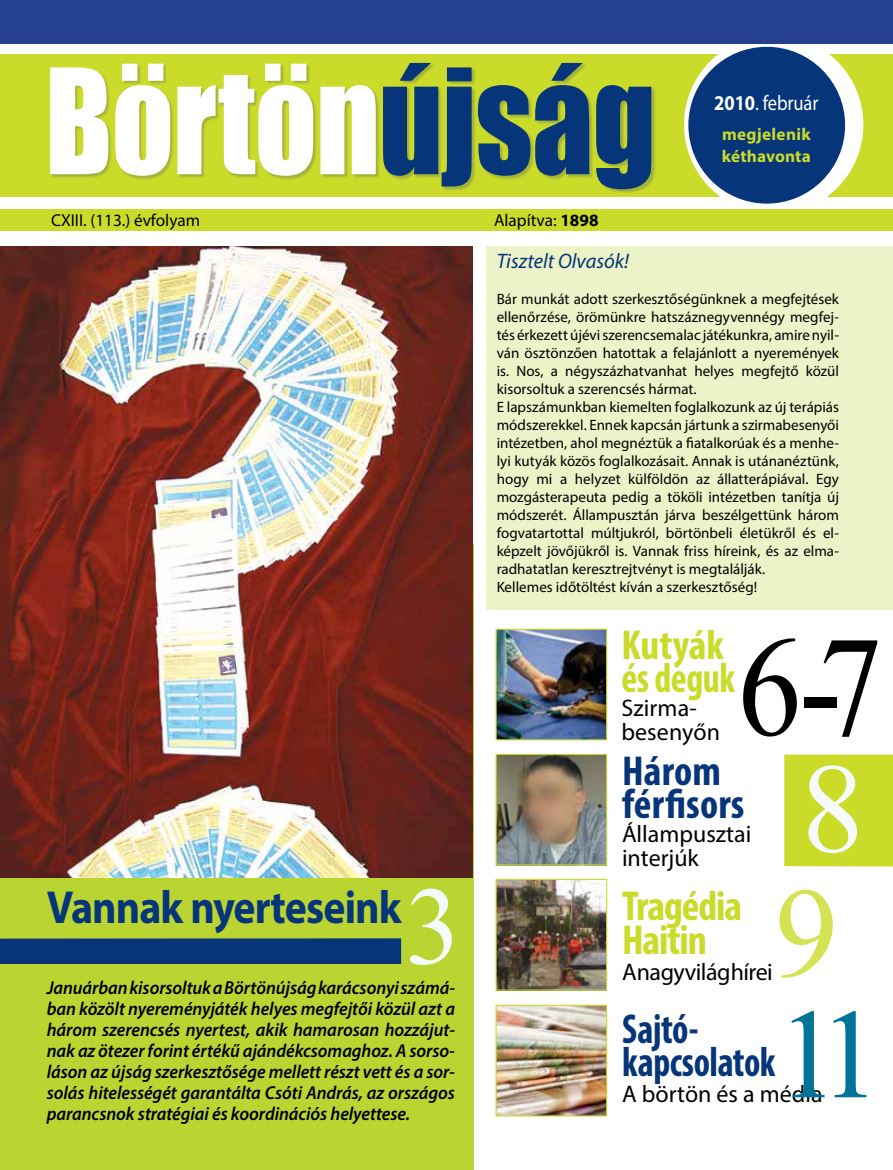
<style>
.page{position:relative;width:893px;height:1170px;background:#fff}
.page>*{position:absolute;margin:0;border:0;box-sizing:border-box;transform-origin:0 0}
.t1{font:142.5px "Times New Roman";color:#000;scale:.9 1}
.t2{font:135px "Impact";letter-spacing:-.005em;color:#fff;scale:.9 1}
.t3{font:127.5px "Times New Roman";color:#007497}
.t4{font:127.5px "Times New Roman";color:#f5fbfd}
.t5{font:127.5px "Times New Roman";color:#cadb2a}
.t6{font:111px "Times New Roman";color:#f5fbfd}
.t7{font:700 46.5px "Myriad Pro";letter-spacing:-.025em;color:#06357a;scale:.9 1}
.t8{font:700 condensed 42px/34.5px "Myriad Pro";letter-spacing:-.025em;color:#cadb2a}
.t9{font:700 condensed 42px/33px "Myriad Pro";letter-spacing:-.005em;color:#06357a;scale:.9 1}
.t10{font:700 condensed 42px/33px "Myriad Pro";letter-spacing:-.005em;color:#06357a}
.t11{font:24px/24px "Myriad Pro";color:#000}
.t12{font:24px "Myriad Pro";letter-spacing:-.02em;color:#000}
.t13{font:21.15px "Myriad Pro";letter-spacing:-.005em;color:#fff;scale:.88 1}
.t14{font:italic 21px "Myriad Pro";color:#06357a}
.t15{font:italic 600 18.75px/21px "Myriad Pro";letter-spacing:-.005em;color:#000;text-align:justify;scale:.96 1}
.t16{font:17.25px "Myriad Pro";color:#000}
.t17{font:700 17.25px "Myriad Pro";letter-spacing:.015em;color:#cadb2a}
.t18{font:15px/18px "Myriad Pro";color:#000}
.s1{color:#06357a}
.s2{font-weight:700}
</style>
<div class="page">
<div style="left:0;top:544px;width:474px;height:625px;background:#bad532"></div>
<div style="left:0;top:54px;width:893px;height:149px;background:#cadb2a"></div>
<div style="left:0;top:197px;width:893px;height:47px;background:#fff"></div>
<div style="left:0;top:938px;width:401px;height:25px;background:#06357a"></div>
<div style="left:684px;top:35px;width:179px;height:179px;background:#fff;border-radius:50%"></div>
<div style="left:784px;top:754px;width:109px;height:112px;background:#cadb2a"></div>
<div style="left:0;top:0;width:893px;height:43px;background:#25408f"></div>
<div style="left:688px;top:47px;width:157px;height:156px;background:#06357a;border-radius:50%"></div>
<div style="left:51px;top:63px;width:605px;height:131px;background:#667653;opacity:.4"></div>
<div style="left:0;top:209px;width:893px;height:22px;background:#cadb2a"></div>
<img style="left:0;top:247px;width:473px;height:630px">
<img style="left:498px;top:630px;width:107px;height:108px">
<div style="left:496px;top:628px;width:111px;height:112px;border:1px solid #cadb2a"></div>
<img style="left:498px;top:755px;width:107px;height:108px">
<div style="left:496px;top:753px;width:111px;height:112px;border:1px solid #cadb2a"></div>
<img style="left:498px;top:880px;width:107px;height:108px">
<div style="left:496px;top:878px;width:111px;height:112px;border:1px solid #cadb2a"></div>
<img style="left:498px;top:1006px;width:107px;height:108px">
<div style="left:496px;top:1004px;width:111px;height:112px;border:1px solid #cadb2a"></div>
<div style="left:486px;top:247px;width:407px;height:362px;background:#ecf3c8"></div>
<h2 class="t2" style="left:45px;top:16px;width:680px">Börtön<span class="s1">újság</span></h2>
<p class="t16" style="left:51px;top:210px;width:151px">CXIII. (113.) évfolyam</p>
<p class="t16" style="left:494px;top:210px;width:106px">Alapítva: <span class="s2">1898</span></p>
<h3 class="t13" style="left:714px;top:90px;width:120px"><span class="s2">2010</span>. február</h3>
<p class="t17" style="left:722px;top:123px;width:90px">megjelenik</p>
<p class="t17" style="left:722px;top:144px;width:90px">kéthavonta</p>
<h3 class="t14" style="left:497px;top:248px;width:134px">Tisztelt Olvasók!</h3>
<p class="t18" style="left:497px;top:290px;width:344px">Bár munkát adott szerkesztőségünknek a megfejtések ellenőrzése, örömünkre hatszáznegyvennégy megfej&shy;tés érkezett újévi szerencsemalac játékunkra, amire nyil&shy;ván ösztönzően hatottak a felajánlott a nyeremények is. Nos, a négyszázhatvanhat helyes megfejtő közül kisorsoltuk a szerencsés hármat.<br>E lapszámunkban kiemelten foglalkozunk az új terápiás módszerekkel. Ennek kapcsán jártunk a szirmabesenyői intézetben, ahol megnéztük a fiatalkorúak és a menhe&shy;lyi kutyák közös foglalkozásait. Annak is utánanéztünk, hogy mi a helyzet külföldön az állatterápiával. Egy mozgásterapeuta pedig a tököli intézetben tanítja új módszerét. Állampusztán járva beszélgettünk három fogvatartottal múltjukról, börtönbeli életükről és el&shy;képzelt jövőjükről is. Vannak friss híreink, és az elma&shy;radhatatlan keresztrejtvényt is megtalálják.<br>Kellemes időtöltést kíván a szerkesztőség!</p>
<h3 class="t7" style="left:47px;top:877px;width:396px">Vannak nyerteseink</h3>
<h3 class="t6" style="left:405px;top:851px;width:57px">3</h3>
<p class="t15" style="left:47px;top:976px;width:427px">Januárban kisorsoltuk a Börtönújság karácsonyi számá&shy;ban közölt nyereményjáték helyes megfejtői közül azt a három szerencsés nyertest, akik hamarosan hozzájut&shy;nak az ötezer forint értékű ajándékcsomaghoz. A sorso&shy;láson az újság szerkesztősége mellett részt vett és a sor&shy;solás hitelességét garantálta Csóti András, az országos parancsnok stratégiai és koordinációs helyettese.</p>
<h3 class="t8" style="left:621px;top:628px;width:115px;line-height:33px">Kutyák és deguk</h3>
<h3 class="t11" style="left:621px;top:696px;width:100px">Szirma&shy;besenyőn</h3>
<h3 class="t10" style="left:622px;top:753px;width:124px">Három férfisors</h3>
<h3 class="t11" style="left:622px;top:821px;width:131px">Állampusztai interjúk</h3>
<h1 class="t1" style="left:738px;top:591px;width:163px">6-7</h1>
<h3 class="t4" style="left:801px;top:723px;width:65px">8</h3>
<h3 class="t8" style="left:622px;top:887px;width:122px">Tragédia<br>Haitin</h3>
<h3 class="t12" style="left:622px;top:956px;width:152px">A nagyvilág hírei</h3>
<h3 class="t5" style="left:774px;top:847px;width:65px">9</h3>
<h3 class="t3" style="left:776px;top:968px;width:107px">11</h3>
<h3 class="t9" style="left:622px;top:1011px;width:172px">Sajtó&shy;kapcsolatok</h3>
<h3 class="t11" style="left:622px;top:1080px;width:202px">A börtön és a média</h3>
</div>
